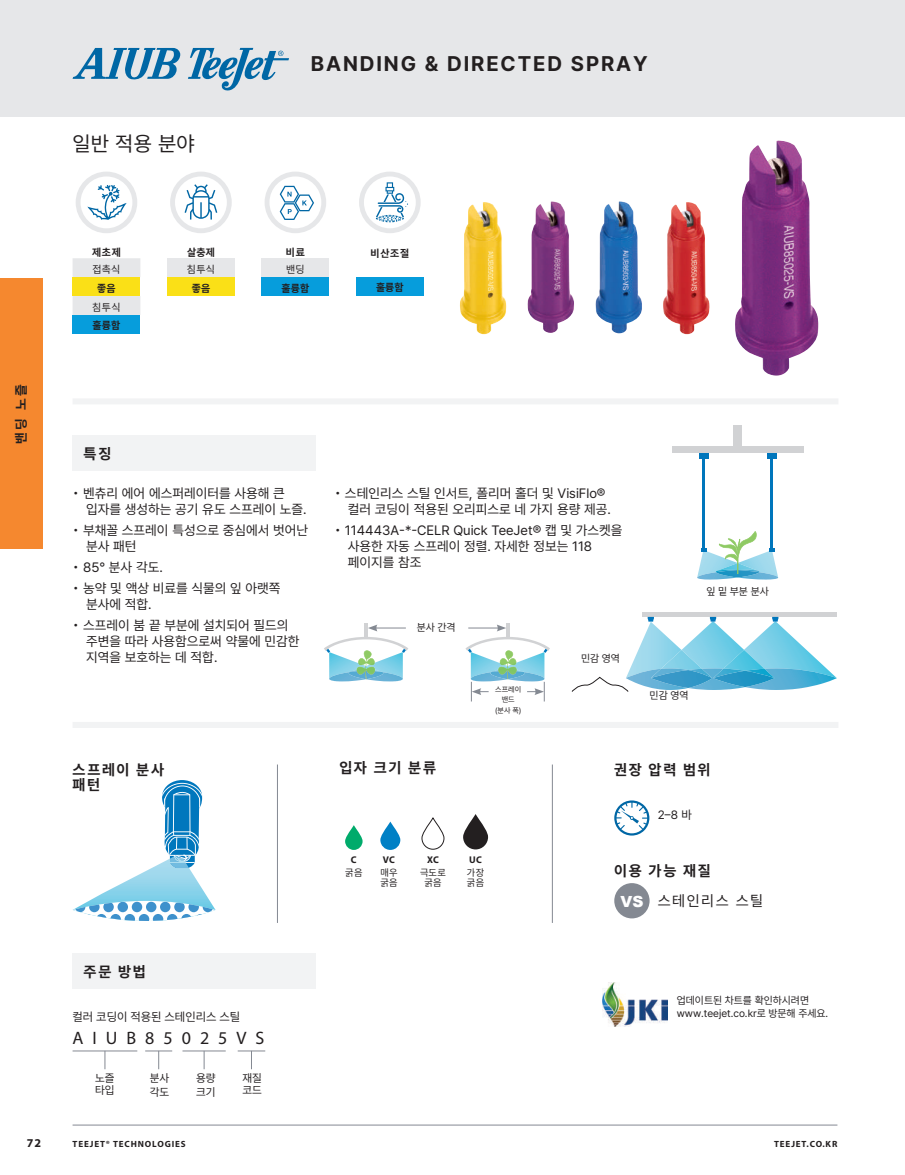
<style>
.page{position:relative;width:905px;height:1175px;background:#fff}
.page>*{position:absolute;margin:0;border:0;box-sizing:border-box;transform-origin:0 0}
.t1{font:700 21px "Pretendard";letter-spacing:.09em;color:#231f20}
.t2{font:21px "Pretendard";color:#231f20}
.t3{font:18px "Myriad Pro";letter-spacing:.5em;color:#231f20}
.t4{font:900 15.3px "Arial";color:#fff}
.t5{font:700 15px/15px "Pretendard";letter-spacing:.115em;color:#231f20}
.t6{font:15px "Pretendard";letter-spacing:.1em;color:#231f20}
.t7{font:13.5px/15.8px "Pretendard";color:#231f20}
.t8{font:700 13.5px "Pretendard";color:#231f20}
.t9{font:12px "Pretendard";color:#231f20}
.t10{font:700 12px "Myriad Pro";color:#231f20}
.t11{font:11.25px/14.1px "Pretendard";color:#231f20}
.t12{font:10.5px/12.9px "Pretendard";color:#231f20}
.t13{font:700 10.5px "Pretendard";letter-spacing:.025em;color:#231f20}
.t14{font:9.75px/10.5px "Pretendard";letter-spacing:.04em;color:#231f20}
.t15{font:700 9.75px "Myriad Pro";color:#231f20}
.t16{font:700 9px "Myriad Pro";letter-spacing:.095em;color:#231f20}
.t17{font:7.5px/10.5px "Pretendard";color:#231f20;text-align:center}
</style>
<div class="page">
<div style="left:0;top:279px;width:43px;height:270px;background:#f5882f"></div>
<hr style="left:73px;top:1124px;width:764px;height:1px;background:#848992">
<div style="left:0;top:0;width:904px;height:116px;background:#e6e7e9"></div>
<hr style="left:904px;top:0;width:1px;height:116px;background:#e6e7e9">
<div style="left:73px;top:398px;width:765px;height:6px;background:#f2f3f4"></div>
<div style="left:73px;top:722px;width:765px;height:6px;background:#f2f3f4"></div>
<svg style="left:359px;top:172px;width:61px;height:61px"></svg>
<svg style="left:265px;top:172px;width:61px;height:61px"></svg>
<svg style="left:170px;top:172px;width:62px;height:61px"></svg>
<svg style="left:76px;top:172px;width:61px;height:61px"></svg>
<img style="left:527px;top:201px;width:182px;height:133px">
<img style="left:735px;top:140px;width:83px;height:235px">
<hr style="left:552px;top:764px;width:1px;height:158px;background:#848992">
<hr style="left:277px;top:764px;width:1px;height:158px;background:#848992">
<svg style="left:463px;top:814px;width:25px;height:35px"></svg>
<svg style="left:421px;top:817px;width:23px;height:32px"></svg>
<svg style="left:345px;top:825px;width:17px;height:24px"></svg>
<svg style="left:380px;top:821px;width:20px;height:28px"></svg>
<svg style="left:614px;top:800px;width:35px;height:35px"></svg>
<hr style="left:364px;top:623px;width:4px;height:14px;background:#d1d2d4">
<svg style="left:324px;top:637px;width:84px;height:44px"></svg>
<hr style="left:506px;top:623px;width:3px;height:14px;background:#d1d2d4">
<div style="left:614px;top:883px;width:35px;height:35px;background:#848992;border-radius:50%"></div>
<div style="left:642px;top:612px;width:195px;height:5px;background:#d1d2d4"></div>
<svg style="left:571px;top:617px;width:265px;height:75px"></svg>
<div style="left:672px;top:446px;width:131px;height:7px;background:#d1d2d4"></div>
<div style="left:733px;top:425px;width:9px;height:21px;background:#d1d2d4"></div>
<div style="left:699px;top:453px;width:9px;height:6px;background:#0076bc"></div>
<div style="left:767px;top:453px;width:9px;height:6px;background:#0076bc"></div>
<hr style="left:702px;top:459px;width:2px;height:89px;background:#0076bc">
<hr style="left:770px;top:459px;width:2px;height:89px;background:#0076bc">
<svg style="left:697px;top:531px;width:81px;height:48px"></svg>
<hr style="left:375px;top:627px;width:31px;height:1px;background:#848992">
<svg style="left:368px;top:624px;width:9px;height:7px"></svg>
<hr style="left:468px;top:627px;width:31px;height:1px;background:#848992">
<svg style="left:496px;top:624px;width:10px;height:7px"></svg>
<svg style="left:465px;top:637px;width:85px;height:64px"></svg>
<svg style="left:73px;top:780px;width:142px;height:141px"></svg>
<div style="left:73px;top:435px;width:243px;height:36px;background:#f2f3f4"></div>
<div style="left:356px;top:277px;width:67px;height:19px;background:#069ddc"></div>
<div style="left:261px;top:258px;width:68px;height:19px;background:#e6e7e9"></div>
<div style="left:261px;top:277px;width:68px;height:19px;background:#069ddc"></div>
<div style="left:167px;top:258px;width:68px;height:19px;background:#e6e7e9"></div>
<div style="left:167px;top:277px;width:68px;height:19px;background:#fae017"></div>
<div style="left:73px;top:258px;width:67px;height:57px;background:#e6e7e9"></div>
<div style="left:73px;top:277px;width:67px;height:19px;background:#fae017"></div>
<div style="left:73px;top:315px;width:67px;height:19px;background:#069ddc"></div>
<hr style="left:73px;top:1050px;width:64px;height:1px;background:#848992">
<svg style="left:104px;top:1050px;width:1px;height:19px"></svg>
<svg style="left:145px;top:1050px;width:27px;height:19px"></svg>
<hr style="left:182px;top:1050px;width:44px;height:1px;background:#848992">
<svg style="left:204px;top:1050px;width:1px;height:19px"></svg>
<svg style="left:238px;top:1050px;width:27px;height:19px"></svg>
<div style="left:73px;top:953px;width:243px;height:36px;background:#f2f3f4"></div>
<img style="left:602px;top:982px;width:65px;height:44px">
<svg style="left:73px;top:48px;width:107px;height:32px"></svg>
<svg style="left:188px;top:48px;width:101px;height:42px"></svg>
<p class="t8" style="left:11px;top:444px;width:61px;rotate:-90deg">밴딩 노즐</p>
<h1 class="t2" style="left:73px;top:129px;width:123px">일반 적용 분야</h1>
<p class="t13" style="left:92px;top:244px;width:30px">제초제</p>
<p class="t12" style="left:93px;top:262px;width:29px">접촉식</p>
<p class="t13" style="left:97px;top:280px;width:20px">좋음</p>
<p class="t12" style="left:92px;top:300px;width:30px">침투식</p>
<p class="t13" style="left:93px;top:318px;width:29px">훌륭함</p>
<p class="t13" style="left:187px;top:244px;width:29px">살충제</p>
<p class="t12" style="left:187px;top:262px;width:30px">침투식</p>
<p class="t13" style="left:192px;top:280px;width:20px">좋음</p>
<h1 class="t1" style="left:311px;top:48px;width:338px">BANDING &amp; DIRECTED SPRAY</h1>
<p class="t13" style="left:286px;top:244px;width:20px">비료</p>
<p class="t12" style="left:286px;top:262px;width:20px">밴딩</p>
<p class="t13" style="left:281px;top:280px;width:29px">훌륭함</p>
<p class="t13" style="left:370px;top:245px;width:40px">비산조절</p>
<p class="t13" style="left:376px;top:280px;width:29px">훌륭함</p>
<p class="t5" style="left:84px;top:445px;width:29px">특징</p>
<p class="t7" style="left:86px;top:485px;width:222px;text-indent:-14px">• 벤츄리 에어 에스퍼레이터를 사용해 큰 입자를 생성하는 공기 유도 스프레이 노즐.</p>
<p class="t7" style="left:86px;top:522px;width:224px;text-indent:-14px">• 부채꼴 스프레이 특성으로 중심에서 벗어난 분사 패턴</p>
<p class="t7" style="left:73px;top:559px;width:92px">• 85° 분사 각도.</p>
<p class="t7" style="left:86px;top:580px;width:196px;text-indent:-14px">• 농약 및 액상 비료를 식물의 잎 아랫쪽 분사에 적합.</p>
<p class="t7" style="left:86px;top:617px;width:215px;text-indent:-14px">• 스프레이 붐 끝 부분에 설치되어 필드의 주변을 따라 사용함으로써 약물에 민감한 지역을 보호하는 데 적합.</p>
<p class="t7" style="left:348px;top:485px;width:264px;text-indent:-14px">• 스테인리스 스틸 인서트, 폴리머 홀더 및 VisiFlo® 컬러 코딩이 적용된 오리피스로 네 가지 용량 제공.</p>
<p class="t7" style="left:348px;top:522px;width:276px;text-indent:-14px">• 114443A-*-CELR Quick TeeJet® 캡 및 가스켓을 사용한 자동 스프레이 정렬. 자세한 정보는 118 페이지를 참조</p>
<p class="t12" style="left:417px;top:620px;width:40px">분사 간격</p>
<p class="t17" style="left:495px;top:683px;width:28px">스프레이 밴드 (분사 폭)</p>
<p class="t12" style="left:581px;top:651px;width:40px">민감 영역</p>
<p class="t12" style="left:706px;top:584px;width:64px">잎 밑 부분 분사</p>
<p class="t12" style="left:649px;top:688px;width:40px">민감 영역</p>
<p class="t5" style="left:73px;top:761px;width:93px">스프레이 분사 패턴</p>
<p class="t5" style="left:84px;top:963px;width:64px">주문 방법</p>
<p class="t9" style="left:73px;top:1008px;width:169px">컬러 코딩이 적용된 스테인리스 스틸</p>
<h2 class="t3" style="left:73px;top:1026px;width:193px">AIUB85025VS</h2>
<p class="t11" style="left:95px;top:1071px;width:21px;line-height:12px">노즐 타입</p>
<p class="t11" style="left:150px;top:1070px;width:21px">분사 각도</p>
<p class="t11" style="left:196px;top:1070px;width:21px">용량 크기</p>
<p class="t11" style="left:242px;top:1071px;width:21px;line-height:12px">재질 코드</p>
<p class="t5" style="left:339px;top:760px;width:98px">입자 크기 분류</p>
<p class="t15" style="left:351px;top:853px;width:7px">C</p>
<p class="t14" style="left:345px;top:866px;width:19px">굵음</p>
<p class="t15" style="left:383px;top:853px;width:14px">VC</p>
<p class="t14" style="left:380px;top:866px;width:19px">매우 굵음</p>
<p class="t15" style="left:427px;top:853px;width:13px">XC</p>
<p class="t14" style="left:420px;top:866px;width:27px;text-align:center">극도로 굵음</p>
<p class="t15" style="left:469px;top:853px;width:14px">UC</p>
<p class="t14" style="left:467px;top:866px;width:19px">가장 굵음</p>
<p class="t5" style="left:614px;top:761px;width:98px">권장 압력 범위</p>
<p class="t9" style="left:657px;top:806px;width:36px">2–8 바</p>
<p class="t5" style="left:614px;top:862px;width:98px">이용 가능 재질</p>
<p class="t6" style="left:657px;top:889px;width:107px">스테인리스 스틸</p>
<p class="t4" style="left:620px;top:890px;width:24px">VS</p>
<p class="t12" style="left:676px;top:993px;width:153px">업데이트된 차트를 확인하시려면 www.teejet.co.kr로 방문해 주세요.</p>
<p class="t10" style="left:27px;top:1135px;width:16px">72</p>
<p class="t16" style="left:73px;top:1137px;width:114px">TEEJET® TECHNOLOGIES</p>
<p class="t16" style="left:774px;top:1137px;width:65px">TEEJET.CO.KR</p>
</div>
